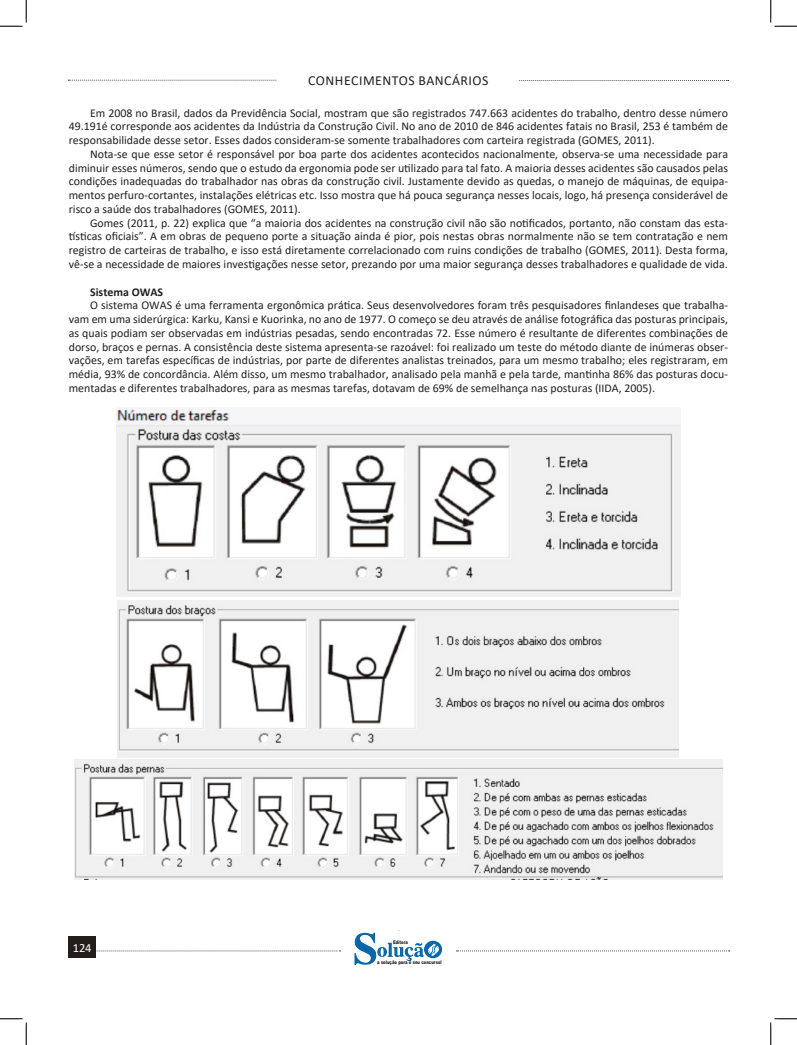
<style>
.page{position:relative;width:797px;height:1045px;background:#fff}
.page>*{position:absolute;margin:0;border:0;box-sizing:border-box;transform-origin:0 0}
.t1{font:13.75px "Calibri";letter-spacing:.04em;color:#231f20}
.t2{font:12.5px "Calibri";letter-spacing:-.02em;color:#fff}
.t3{font:11.88px/13.8px "Calibri";color:#231f20;text-align:justify}
.t4{font:700 11.88px "Calibri";color:#231f20}
.t5{font:900 5px "Arial";color:#231f20;scale:.76 1}
</style>
<div class="page">
<svg style="left:96px;top:950px;width:244px;height:1px"></svg>
<svg style="left:68px;top:80px;width:209px;height:1px"></svg>
<svg style="left:519px;top:80px;width:209px;height:1px"></svg>
<svg style="left:456px;top:950px;width:273px;height:1px"></svg>
<div style="left:68px;top:936px;width:28px;height:22px;background:#241e1b"></div>
<svg style="left:354px;top:930px;width:88px;height:35px"></svg>
<img style="left:116px;top:408px;width:564px;height:189px">
<img style="left:118px;top:600px;width:561px;height:157px">
<img style="left:75px;top:760px;width:647px;height:119px">
<svg style="left:0;top:0;width:27px;height:27px"></svg>
<svg style="left:0;top:1018px;width:27px;height:27px"></svg>
<svg style="left:770px;top:0;width:27px;height:27px"></svg>
<svg style="left:770px;top:1018px;width:27px;height:27px"></svg>
<p class="t1" style="left:308px;top:71px;width:182px">CONHECIMENTOS BANCÁRIOS</p>
<p class="t3" style="left:69px;top:106px;width:660px;text-indent:21px">Em 2008 no Brasil, dados da Previdência Social, mostram que são registrados 747.663 acidentes do trabalho, dentro desse número 49.191é corresponde aos acidentes da Indústria da Construção Civil. No ano de 2010 de 846 acidentes fatais no Brasil, 253 é também de responsabilidade desse setor. Esses dados consideram-se somente trabalhadores com carteira registrada (GOMES, 2011).</p>
<p class="t3" style="left:69px;top:147px;width:660px;text-indent:21px">Nota-se que esse setor é responsável por boa parte dos acidentes acontecidos nacionalmente, observa-se uma necessidade para diminuir esses números, sendo que o estudo da ergonomia pode ser utilizado para tal fato. A maioria desses acidentes são causados pelas condições inadequadas do trabalhador nas obras da construção civil. Justamente devido as quedas, o manejo de máquinas, de equipa&shy;mentos perfuro-cortantes, instalações elétricas etc. Isso mostra que há pouca segurança nesses locais, logo, há presença considerável de risco a saúde dos trabalhadores (GOMES, 2011).</p>
<p class="t3" style="left:69px;top:216px;width:660px;text-indent:21px">Gomes (2011, p. 22) explica que “a maioria dos acidentes na construção civil não são notificados, portanto, não constam das esta&shy;tísticas oficiais”. A em obras de pequeno porte a situação ainda é pior, pois nestas obras normalmente não se tem contratação e nem registro de carteiras de trabalho, e isso está diretamente correlacionado com ruins condições de trabalho (GOMES, 2011). Desta forma, vê-se a necessidade de maiores investigações nesse setor, prezando por uma maior segurança desses trabalhadores e qualidade de vida.</p>
<p class="t4" style="left:90px;top:283px;width:75px">Sistema OWAS</p>
<p class="t3" style="left:69px;top:298px;width:660px;text-indent:21px">O sistema OWAS é uma ferramenta ergonômica prática. Seus desenvolvedores foram três pesquisadores finlandeses que trabalha&shy;vam em uma siderúrgica: Karku, Kansi e Kuorinka, no ano de 1977. O começo se deu através de análise fotográfica das posturas principais, as quais podiam ser observadas em indústrias pesadas, sendo encontradas 72. Esse número é resultante de diferentes combinações de dorso, braços e pernas. A consistência deste sistema apresenta-se razoável: foi realizado um teste do método diante de inúmeras obser&shy;vações, em tarefas específicas de indústrias, por parte de diferentes analistas treinados, para um mesmo trabalho; eles registraram, em média, 93% de concordância. Além disso, um mesmo trabalhador, analisado pela manhã e pela tarde, mantinha 86% das posturas docu&shy;mentadas e diferentes trabalhadores, para as mesmas tarefas, dotavam de 69% de semelhança nas posturas (IIDA, 2005).</p>
<p class="t2" style="left:73px;top:939px;width:20px">124</p>
<p class="t2" style="left:70px;top:942px;width:20px">124</p>
<p class="t5" style="left:393px;top:939px;width:21px">Editora</p>
<p class="t5" style="left:377px;top:959px;width:86px">a solução para o seu concurso!</p>
</div>
